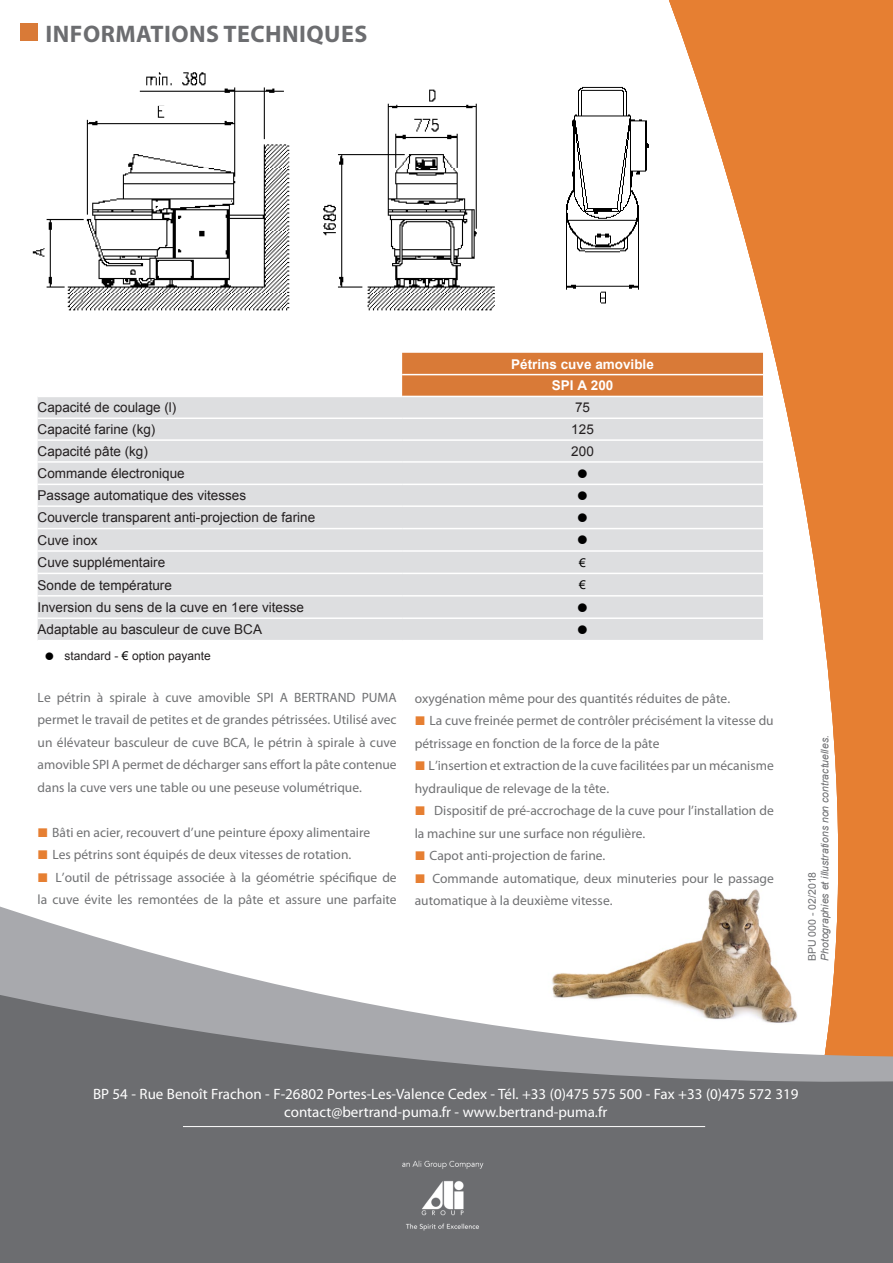
<style>
.page{position:relative;width:893px;height:1263px;background:#fff}
.page>*{position:absolute;margin:0;border:0;box-sizing:border-box;transform-origin:0 0}
.t1{font:700 24px "Myriad Pro";letter-spacing:.02em;color:#6c6d70}
.t2{font:15px/18px "Myriad Pro";color:#fff;text-align:center}
.Style_de_paragraphe{font:13.5px/22.5px "Myriad Pro";color:#707173}
.Style_de_paragraphe-2{font:13.5px "Arial";color:#231f20}
.Style_de_paragraphe-3{font:700 13.5px "Arial";color:#fff}
.Style_de_paragraphe-4{font:12px "Arial";color:#231f20}
.Style_de_paragraphe-5{font:12px "Arial";color:#000}
.t3{font:italic 10.5px "Arial";color:#6c6d70}
.t4{font:10.5px "Arial";color:#6c6d70}
.s1{color:#000}
</style>
<div class="page">
<svg style="left:661px;top:0;width:232px;height:899px"></svg>
<div style="left:0;top:1241px;width:893px;height:22px;background:#6c6d70"></div>
<svg style="left:0;top:899px;width:893px;height:342px;fill:#6c6d70"></svg>
<img style="left:542px;top:869px;width:278px;height:155px">
<img style="left:367px;top:1127px;width:158px;height:131px">
<hr style="left:183px;top:1126px;width:522px;height:1px;background:#fff">
<div style="left:20px;top:23px;width:18px;height:17px;background:#d97a37"></div>
<svg style="left:402px;top:353px;width:361px;height:43px;background:#d97c3a"></svg>
<div style="left:38px;top:397px;width:725px;height:243px;background:#dddee0"></div>
<hr style="left:38px;top:417px;width:364px;height:2px;background:#fff">
<hr style="left:402px;top:417px;width:361px;height:2px;background:#fff">
<hr style="left:38px;top:439px;width:364px;height:2px;background:#fff">
<hr style="left:402px;top:439px;width:361px;height:2px;background:#fff">
<hr style="left:38px;top:461px;width:364px;height:2px;background:#fff">
<hr style="left:402px;top:461px;width:361px;height:2px;background:#fff">
<hr style="left:38px;top:484px;width:364px;height:1px;background:#fff">
<hr style="left:402px;top:484px;width:361px;height:1px;background:#fff">
<hr style="left:38px;top:505px;width:364px;height:2px;background:#fff">
<hr style="left:402px;top:505px;width:361px;height:2px;background:#fff">
<hr style="left:38px;top:528px;width:364px;height:1px;background:#fff">
<hr style="left:402px;top:528px;width:361px;height:1px;background:#fff">
<hr style="left:38px;top:550px;width:364px;height:2px;background:#fff">
<hr style="left:402px;top:550px;width:361px;height:2px;background:#fff">
<hr style="left:38px;top:573px;width:364px;height:1px;background:#fff">
<hr style="left:402px;top:573px;width:361px;height:1px;background:#fff">
<hr style="left:38px;top:595px;width:364px;height:1px;background:#fff">
<hr style="left:402px;top:595px;width:361px;height:1px;background:#fff">
<hr style="left:38px;top:617px;width:364px;height:2px;background:#fff">
<hr style="left:402px;top:617px;width:361px;height:2px;background:#fff">
<hr style="left:402px;top:640px;width:361px;height:1px;background:#fff">
<hr style="left:402px;top:396px;width:361px;height:1px;background:#fff">
<hr style="left:402px;top:374px;width:361px;height:1px;background:#fff">
<img style="left:32px;top:72px;width:463px;height:239px">
<img style="left:566px;top:86px;width:83px;height:218px">
<svg style="left:578px;top:469px;width:9px;height:9px"></svg>
<svg style="left:578px;top:491px;width:9px;height:9px"></svg>
<svg style="left:578px;top:513px;width:9px;height:9px"></svg>
<svg style="left:578px;top:536px;width:9px;height:8px"></svg>
<svg style="left:578px;top:603px;width:9px;height:9px"></svg>
<svg style="left:578px;top:625px;width:9px;height:9px"></svg>
<p class="t1" style="left:46px;top:18px;width:323px">INFORMATIONS TECHNIQUES</p>
<p class="Style_de_paragraphe-3" style="left:511px;top:355px;width:144px">Pétrins cuve amovible</p>
<p class="Style_de_paragraphe-3" style="left:552px;top:377px;width:63px">SPI A 200</p>
<p class="Style_de_paragraphe-2" style="left:38px;top:399px;width:140px">Capacité de coulage (l)</p>
<p class="Style_de_paragraphe-2" style="left:575px;top:399px;width:17px">75</p>
<p class="Style_de_paragraphe-2" style="left:38px;top:420px;width:119px">Capacité farine (kg)</p>
<p class="Style_de_paragraphe-2" style="left:571px;top:420px;width:24px">125</p>
<p class="Style_de_paragraphe-2" style="left:38px;top:442px;width:112px">Capacité pâte (kg)</p>
<p class="Style_de_paragraphe-2" style="left:571px;top:442px;width:24px">200</p>
<p class="Style_de_paragraphe-2" style="left:38px;top:464px;width:149px">Commande électronique</p>
<p class="Style_de_paragraphe-2" style="left:38px;top:487px;width:210px">Passage automatique des vitesses</p>
<p class="Style_de_paragraphe-2" style="left:38px;top:509px;width:279px">Couvercle transparent anti-projection de farine</p>
<p class="Style_de_paragraphe-2" style="left:38px;top:531px;width:62px">Cuve inox</p>
<p class="Style_de_paragraphe-2" style="left:38px;top:553px;width:129px">Cuve supplémentaire</p>
<p class="Style_de_paragraphe-5" style="left:579px;top:554px;width:8px">€</p>
<p class="Style_de_paragraphe-2" style="left:38px;top:576px;width:136px">Sonde de température</p>
<p class="Style_de_paragraphe-5" style="left:579px;top:577px;width:8px">€</p>
<p class="Style_de_paragraphe-2" style="left:38px;top:598px;width:268px">Inversion du sens de la cuve en 1ere vitesse</p>
<p class="Style_de_paragraphe-2" style="left:38px;top:621px;width:226px">Adaptable au basculeur de cuve BCA</p>
<p class="Style_de_paragraphe-4" style="left:65px;top:648px;width:148px">standard - <span class="s1">€</span> option payante</p>
<p class="Style_de_paragraphe" style="left:38px;top:686px;width:361px;text-align:justify">Le pétrin à spirale à cuve amovible SPI A BERTRAND PUMA permet le travail de petites et de grandes pétrissées. Utilisé avec un élévateur basculeur de cuve BCA, le pétrin à spirale à cuve amovible SPI A permet de décharger sans effort la pâte contenue dans la cuve vers une table ou une peseuse volumétrique.</p>
<p class="Style_de_paragraphe" style="left:52px;top:821px;width:320px">Bâti en acier, recouvert d’une peinture époxy alimentaire</p>
<p class="Style_de_paragraphe" style="left:52px;top:843px;width:300px">Les pétrins sont équipés de deux vitesses de rotation.</p>
<p class="Style_de_paragraphe" style="left:38px;top:866px;width:361px;text-align:right">L’outil de pétrissage associée à la géométrie spécifique de<br>la cuve évite les remontées de la pâte et assure une parfaite</p>
<p class="Style_de_paragraphe" style="left:415px;top:686px;width:317px">oxygénation même pour des quantités réduites de pâte.</p>
<p class="Style_de_paragraphe" style="left:415px;top:709px;width:361px;text-indent:15px">La cuve freinée permet de contrôler précisément la vitesse du pétrissage en fonction de la force de la pâte</p>
<p class="Style_de_paragraphe" style="left:415px;top:754px;width:361px;text-indent:14px">L’insertion et extraction de la cuve facilitées par un mécanisme hydraulique de relevage de la tête.</p>
<p class="Style_de_paragraphe" style="left:415px;top:799px;width:361px;text-indent:20px">Dispositif de pré-accrochage de la cuve pour l’installation de la machine sur une surface non régulière.</p>
<p class="Style_de_paragraphe" style="left:430px;top:844px;width:177px">Capot anti-projection de farine.</p>
<p class="Style_de_paragraphe" style="left:415px;top:866px;width:361px;text-indent:18px">Commande automatique, deux minuteries pour le passage automatique à la deuxième vitesse.</p>
<p class="t3" style="left:818px;top:961px;width:227px;rotate:-90deg">Photographies et illustrations non contractuelles.</p>
<p class="t4" style="left:805px;top:961px;width:91px;rotate:-90deg">BPU 000 - 02/2018</p>
<p class="t2" style="left:93px;top:1085px;width:707px">BP 54 - Rue Benoît Frachon - F-26802 Portes-Les-Valence Cedex - Tél. +33 (0)475 575 500 - Fax +33 (0)475 572 319 contact@bertrand-puma.fr - www.bertrand-puma.fr</p>
</div>
